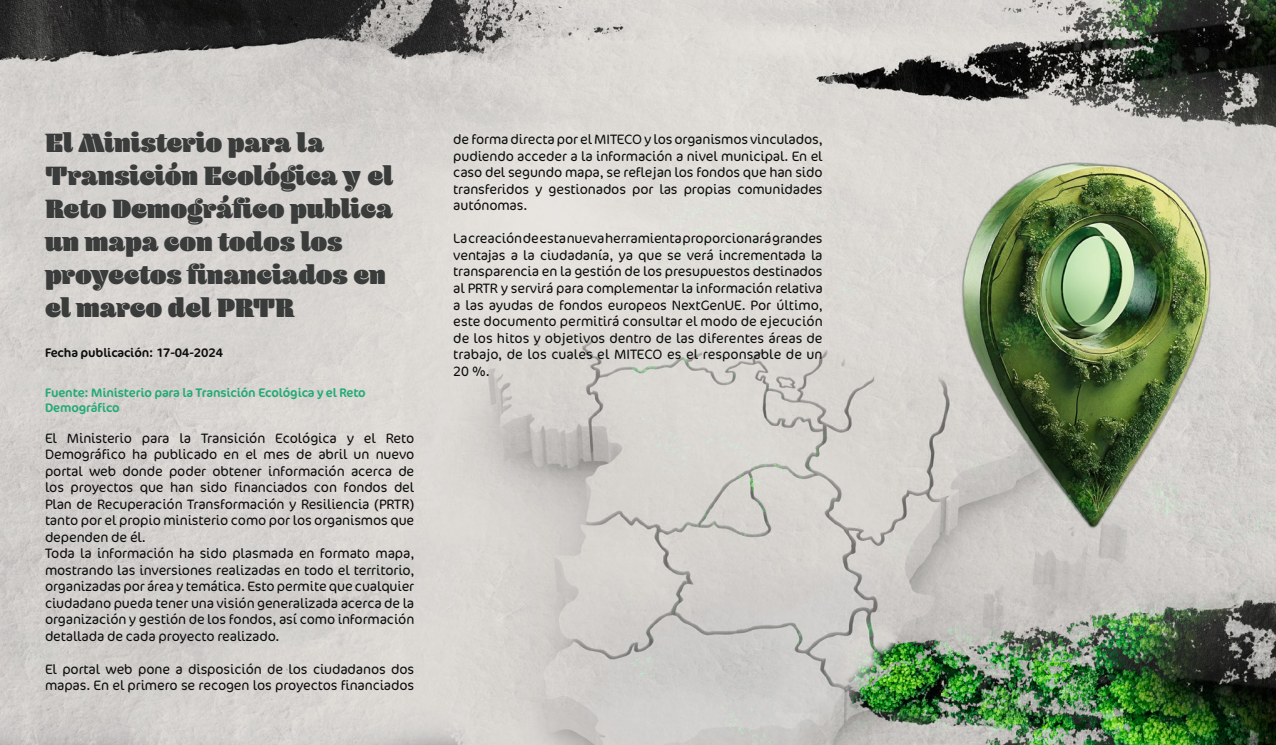
<style>
.page{position:relative;width:1276px;height:745px;background:#fff}
.page>*{position:absolute;margin:0;border:0;box-sizing:border-box;transform-origin:0 0}
.t1{font:900 27.5px/33px "Blenny";letter-spacing:-.01em;color:#3a3c3b}
.t2{font:300 13.75px/16.5px "Cocon Pro";letter-spacing:-.01em;color:#0b0c0c}
.t3{font:12.5px/15px "Cocon Pro";letter-spacing:-.01em;color:#23ab74}
.t4{font:12.5px "Cocon Pro";letter-spacing:-.01em;color:#0c0c0c}
</style>
<div class="page">
<img style="left:0;top:0;width:1276px;height:744px">
<h1 class="t1" style="left:45px;top:126px;width:350px">El Ministerio para la<br>Transición Ecológica y el<br>Reto Demográfico publica un mapa con todos los proyectos financiados en el marco del PRTR</h1>
<p class="t4" style="left:45px;top:344px;width:180px">Fecha publicación: 17-04-2024</p>
<p class="t3" style="left:45px;top:384px;width:322px">Fuente: Ministerio para la Transición Ecológica y el Reto<br>Demográfico</p>
<p class="t2" style="left:45px;top:429px;width:371px">El Ministerio para la Transición Ecológica y el Reto Demográfico ha publicado en el mes de abril un nuevo portal web donde poder obtener información acerca de los proyectos que han sido financiados con fondos del Plan de Recuperación Transformación y Resiliencia (PRTR) tanto por el propio ministerio como por los organismos que dependen de él.<br>Toda la información ha sido plasmada en formato mapa, mostrando las inversiones realizadas en todo el territorio, organizadas por área y temática. Esto permite que cualquier ciudadano pueda tener una visión generalizada acerca de la organización y gestión de los fondos, así como información detallada de cada proyecto realizado.</p>
<p class="t2" style="left:45px;top:660px;width:371px">El portal web pone a disposición de los ciudadanos dos mapas. En el primero se recogen los proyectos financiados</p>
<p class="t2" style="left:453px;top:131px;width:371px;text-align:justify">de forma directa por el MITECO y los organismos vinculados, pudiendo acceder a la información a nivel municipal. En el caso del segundo mapa, se reflejan los fondos que han sido transferidos y gestionados por las propias comunidades autónomas.</p>
<p class="t2" style="left:453px;top:230px;width:371px;text-align:justify">La creación de esta nueva herramienta proporcionará grandes ventajas a la ciudadanía, ya que se verá incrementada la transparencia en la gestión de los presupuestos destinados al PRTR y servirá para complementar la información relativa a las ayudas de fondos europeos NextGenUE. Por último, este documento permitirá consultar el modo de ejecución de los hitos y objetivos dentro de las diferentes áreas de trabajo, de los cuales el MITECO es el responsable de un 20 %.</p>
</div>
